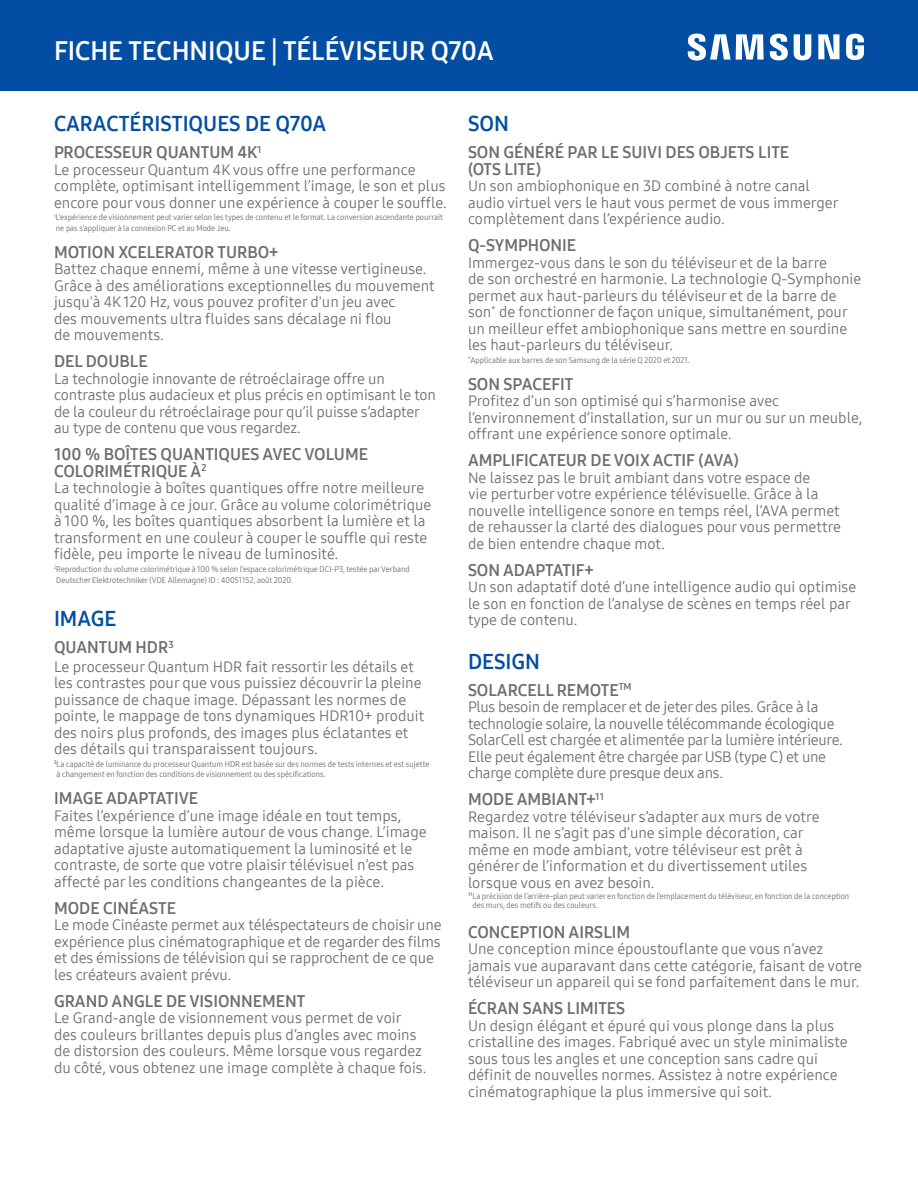
<style>
.page{position:relative;width:918px;height:1188px;background:#fff}
.page>*{position:absolute;margin:0;border:0;box-sizing:border-box;transform-origin:0 0}
.t1{font:26.1px "Samsung One 700";color:#fff}
.t2{font:21px "Samsung One 700";color:#034ea2}
.t3{font:16.5px/16.5px "Samsung One 700";color:#6d6e71}
.t4{font:15px/16.5px "Samsung One 400";color:#6d6e71}
.t5{font:15px/16.5px "Samsung One 400";letter-spacing:-.02em;color:#6d6e71}
.t6{font:8.25px/10.5px "Samsung One 400 C";color:#6d6e71}
</style>
<div class="page">
<div style="left:0;top:0;width:918px;height:91px;background:#034ea2"></div>
<svg style="left:688px;top:34px;width:176px;height:27px"></svg>
<h1 class="t1" style="left:54px;top:34px;width:441px">FICHE TECHNIQUE | TÉLÉVISEUR Q70A</h1>
<h2 class="t2" style="left:54px;top:110px;width:274px">CARACTÉRISTIQUES DE Q70A</h2>
<p class="t3" style="left:54px;top:144px;width:209px">PROCESSEUR QUANTUM 4K<sup>1</sup></p>
<p class="t4" style="left:54px;top:161px;width:394px">Le processeur Quantum 4K vous offre une performance complète, optimisant intelligemment l’image, le son et plus encore pour vous donner une expérience à couper le souffle.</p>
<p class="t6" style="left:54px;top:212px;width:390px"><sup>1</sup>L’expérience de visionnement peut varier selon les types de contenu et le format. La conversion ascendante pourrait ne pas s’appliquer à la connexion PC et au Mode Jeu.</p>
<p class="t3" style="left:54px;top:244px;width:226px">MOTION XCELERATOR TURBO+</p>
<p class="t4" style="left:54px;top:261px;width:382px">Battez chaque ennemi, même à une vitesse vertigineuse.<br>Grâce à des améliorations exceptionnelles du mouvement jusqu'à 4K 120 Hz, vous pouvez profiter d'un jeu avec<br>des mouvements ultra fluides sans décalage ni flou<br>de mouvements.</p>
<p class="t3" style="left:54px;top:353px;width:95px">DEL DOUBLE</p>
<p class="t4" style="left:54px;top:370px;width:384px">La technologie innovante de rétroéclairage offre un contraste plus audacieux et plus précis en optimisant le ton de la couleur du rétroéclairage pour qu’il puisse s’adapter au type de contenu que vous regardez.</p>
<p class="t3" style="left:54px;top:446px;width:316px">100 % BOÎTES QUANTIQUES AVEC VOLUME<br>COLORIMÉTRIQUE À<sup>2</sup></p>
<p class="t4" style="left:54px;top:480px;width:379px">La technologie à boîtes quantiques offre notre meilleure qualité d’image à ce jour. Grâce au volume colorimétrique à 100 %, les boîtes quantiques absorbent la lumière et la transforment en une couleur à couper le souffle qui reste fidèle, peu importe le niveau de luminosité.</p>
<p class="t6" style="left:54px;top:564px;width:357px"><sup>2</sup>Reproduction du volume colorimétrique à 100 % selon l’espace colorimétrique DCI-P3, testée par Verband<br>Deutscher Elektrotechniker (VDE Allemagne) ID : 40051152, août 2020.</p>
<h2 class="t2" style="left:54px;top:605px;width:64px">IMAGE</h2>
<p class="t3" style="left:54px;top:639px;width:121px">QUANTUM HDR<sup>3</sup></p>
<p class="t4" style="left:54px;top:658px;width:372px">Le processeur Quantum HDR fait ressortir les détails et les contrastes pour que vous puissiez découvrir la pleine puissance de chaque image. Dépassant les normes de pointe, le mappage de tons dynamiques HDR10+ produit des noirs plus profonds, des images plus éclatantes et des détails qui transparaissent toujours.</p>
<p class="t6" style="left:57px;top:759px;width:374px;text-indent:-3px"><sup>3</sup>La capacité de luminance du processeur Quantum HDR est basée sur des normes de tests internes et est sujette à changement en fonction des conditions de visionnement ou des spécifications.</p>
<p class="t3" style="left:54px;top:790px;width:146px">IMAGE ADAPTATIVE</p>
<p class="t4" style="left:54px;top:807px;width:374px">Faites l’expérience d’une image idéale en tout temps, même lorsque la lumière autour de vous change. L’image adaptative ajuste automatiquement la luminosité et le contraste, de sorte que votre plaisir télévisuel n’est pas affecté par les conditions changeantes de la pièce.</p>
<p class="t3" style="left:54px;top:900px;width:123px">MODE CINÉASTE</p>
<p class="t4" style="left:54px;top:917px;width:389px">Le mode Cinéaste permet aux téléspectateurs de choisir une expérience plus cinématographique et de regarder des films et des émissions de télévision qui se rapprochent de ce que les créateurs avaient prévu.</p>
<p class="t3" style="left:54px;top:993px;width:253px">GRAND ANGLE DE VISIONNEMENT</p>
<p class="t4" style="left:54px;top:1010px;width:374px">Le Grand-angle de visionnement vous permet de voir des couleurs brillantes depuis plus d’angles avec moins de distorsion des couleurs. Même lorsque vous regardez du côté, vous obtenez une image complète à chaque fois.</p>
<h2 class="t2" style="left:468px;top:110px;width:42px">SON</h2>
<p class="t3" style="left:468px;top:144px;width:323px">SON GÉNÉRÉ PAR LE SUIVI DES OBJETS LITE (OTS LITE)</p>
<p class="t4" style="left:468px;top:178px;width:372px">Un son ambiophonique en 3D combiné à notre canal audio virtuel vers le haut vous permet de vous immerger complètement dans l’expérience audio.</p>
<p class="t3" style="left:468px;top:237px;width:110px">Q-SYMPHONIE</p>
<p class="t4" style="left:468px;top:254px;width:395px">Immergez-vous dans le son du téléviseur et de la barre<br>de son orchestré en harmonie. La technologie Q-Symphonie permet aux haut-parleurs du téléviseur et de la barre de son<sup>*</sup> de fonctionner de façon unique, simultanément, pour un meilleur effet ambiophonique sans mettre en sourdine les haut-parleurs du téléviseur.</p>
<p class="t6" style="left:468px;top:355px;width:223px"><sup>*</sup>Applicable aux barres de son Samsung de la série Q 2020 et 2021.</p>
<p class="t3" style="left:468px;top:376px;width:107px">SON SPACEFIT</p>
<p class="t4" style="left:468px;top:393px;width:396px">Profitez d’un son optimisé qui s’harmonise avec l’environnement d’installation, sur un mur ou sur un meuble, offrant une expérience sonore optimale.</p>
<p class="t3" style="left:468px;top:452px;width:272px">AMPLIFICATEUR DE VOIX ACTIF (AVA)</p>
<p class="t4" style="left:468px;top:469px;width:375px">Ne laissez pas le bruit ambiant dans votre espace de<br>vie perturber votre expérience télévisuelle. Grâce à la nouvelle intelligence sonore en temps réel, l’AVA permet de rehausser la clarté des dialogues pour vous permettre de bien entendre chaque mot.</p>
<p class="t3" style="left:468px;top:562px;width:127px">SON ADAPTATIF+</p>
<p class="t4" style="left:468px;top:579px;width:390px">Un son adaptatif doté d’une intelligence audio qui optimise le son en fonction de l’analyse de scènes en temps réel par type de contenu.</p>
<h2 class="t2" style="left:468px;top:647px;width:74px">DESIGN</h2>
<p class="t3" style="left:468px;top:682px;width:165px">SOLARCELL REMOTE<sup>TM</sup></p>
<p class="t5" style="left:468px;top:699px;width:376px">Plus besoin de remplacer et de jeter des piles. Grâce à la technologie solaire, la nouvelle télécommande écologique SolarCell est chargée et alimentée par la lumière intérieure.<br>Elle peut également être chargée par USB (type C) et une charge complète dure presque deux ans.</p>
<p class="t3" style="left:468px;top:791px;width:138px">MODE AMBIANT+<sup>11</sup></p>
<p class="t4" style="left:468px;top:808px;width:353px">Regardez votre téléviseur s’adapter aux murs de votre maison. Il ne s’agit pas d’une simple décoration, car même en mode ambiant, votre téléviseur est prêt à générer de l’information et du divertissement utiles lorsque vous en avez besoin.</p>
<p class="t6" style="left:472px;top:892px;width:378px;line-height:9px;text-indent:-4px"><sup>11</sup>La précision de l’arrière-plan peut varier en fonction de l’emplacement du téléviseur, en fonction de la conception des murs, des motifs ou des couleurs.</p>
<p class="t3" style="left:468px;top:923px;width:164px">CONCEPTION AIRSLIM</p>
<p class="t4" style="left:468px;top:940px;width:396px">Une conception mince époustouflante que vous n’avez jamais vue auparavant dans cette catégorie, faisant de votre téléviseur un appareil qui se fond parfaitement dans le mur.</p>
<p class="t3" style="left:468px;top:1000px;width:159px">ÉCRAN SANS LIMITES</p>
<p class="t4" style="left:468px;top:1017px;width:381px">Un design élégant et épuré qui vous plonge dans la plus cristalline des images. Fabriqué avec un style minimaliste sous tous les angles et une conception sans cadre qui définit de nouvelles normes. Assistez à notre expérience cinématographique la plus immersive qui soit.</p>
</div>
